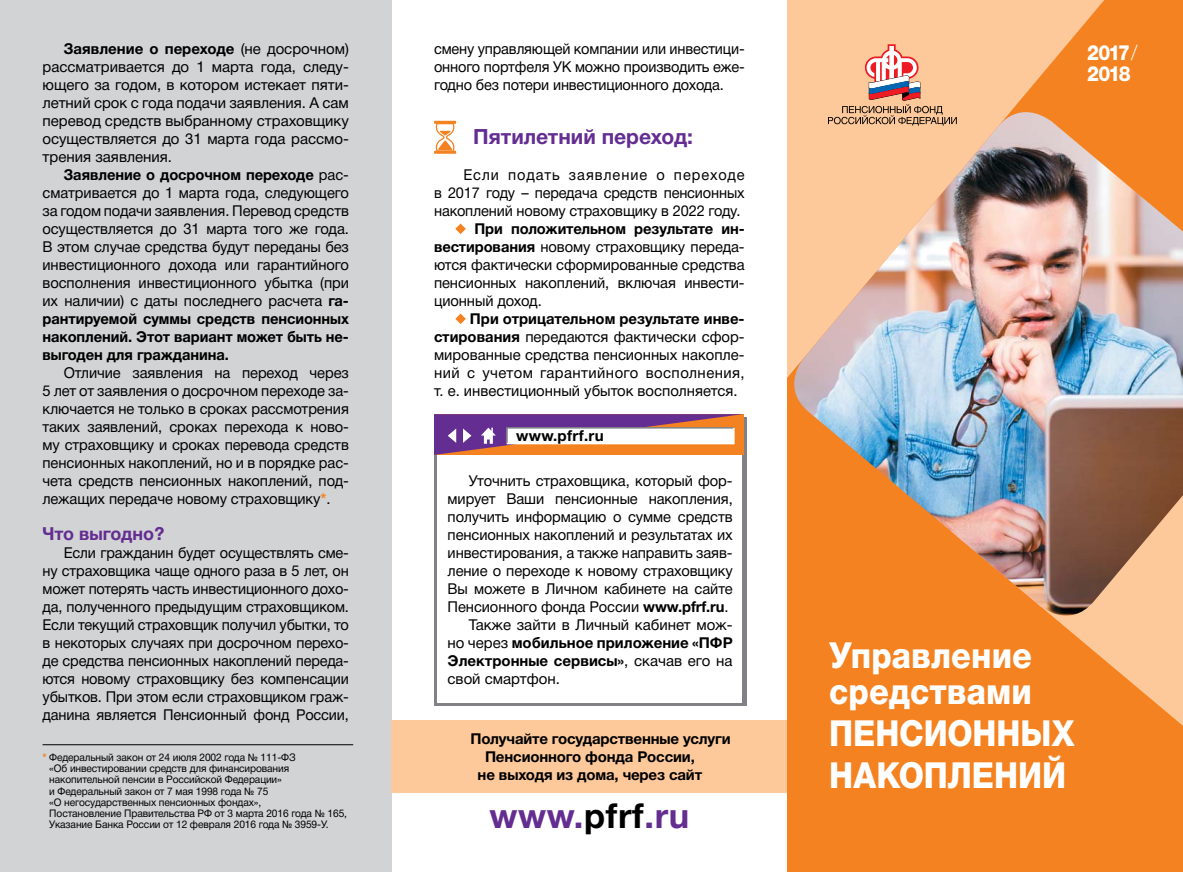
<style>
.page{position:relative;width:1183px;height:872px;background:#fff}
.page>*{position:absolute;margin:0;border:0;box-sizing:border-box;transform-origin:0 0}
.t1{font:800 36px/36px "Helvetica Neue Cyr";color:#fff;scale:.9 1}
.t2{font:700 34.5px "Helvetica Neue Cyr";letter-spacing:.02em;color:#642d91}
.t3{font:700 21px "Helvetica Neue Cyr";color:#642d91}
.t4{font:800 21px/21px "Helvetica Neue Cyr";letter-spacing:-.095em;color:#fff;scale:.9 1}
.t5{font:700 18px "Helvetica Neue Cyr";color:#642d91}
.t6{font:700 15.15px "Helvetica Neue Cyr";letter-spacing:.02em;color:#000}
.t7{font:15px/18px "Helvetica Neue Cyr";letter-spacing:-.005em;color:#000;text-align:justify}
.t8{font:700 15px "Helvetica Neue Cyr";letter-spacing:-.01em;color:#000}
.t9{font:10.5px/11.2px "Helvetica Neue Cyr";letter-spacing:-.01em;color:#000}
.s1{font-weight:700}
.s2{font-weight:700;color:#f58220}
.s3{font-weight:400}
.s4{color:#000}
.s5{font-weight:300}
</style>
<div class="page">
<div style="left:787px;top:0;width:395px;height:872px;background:#f58220"></div>
<svg style="left:787px;top:0;width:317px;height:109px;fill:#fdc99b"></svg>
<svg style="left:1054px;top:618px;width:128px;height:107px"></svg>
<img style="left:787px;top:109px;width:395px;height:509px">
<div style="left:0;top:0;width:391px;height:872px;background:#d1d3d4"></div>
<svg style="left:827px;top:44px;width:129px;height:82px;background:#e4b091"></svg>
<div style="left:391px;top:720px;width:396px;height:72px;background:#fdc99b"></div>
<svg style="left:455px;top:223px;width:10px;height:11px"></svg>
<svg style="left:455px;top:313px;width:10px;height:11px"></svg>
<svg style="left:434px;top:121px;width:22px;height:33px"></svg>
<hr style="left:43px;top:744px;width:310px;height:1px;background:#000">
<svg style="left:434px;top:418px;width:312px;height:288px;fill:#808285"></svg>
<div style="left:436px;top:414px;width:305px;height:288px;background:#fff"></div>
<svg style="left:434px;top:414px;width:309px;height:41px"></svg>
<p class="t7" style="left:43px;top:42px;width:308px;text-indent:21px"><span class="s1">Заявление о переходе</span> (не досрочном) рассматривается до 1 марта года, следу&shy;ющего за годом, в котором истекает пяти&shy;летний срок с года подачи заявления. А сам перевод средств выбранному страховщику осуществляется до 31 марта года рассмо&shy;трения заявления.</p>
<p class="t7" style="left:43px;top:168px;width:308px;text-indent:21px"><span class="s1">Заявление о досрочном переходе</span> рас&shy;сматривается до 1 марта года, следующего за годом подачи заявления. Перевод средств осуществляется до 31 марта того же года.<br>В этом случае средства будут переданы без инвестиционного дохода или гарантийного восполнения инвестиционного убытка (при их наличии) с даты последнего расчета <span class="s1">га&shy;рантируемой суммы средств пенсионных накоплений. Этот вариант может быть не&shy;выгоден для гражданина.</span></p>
<p class="t7" style="left:43px;top:366px;width:308px;text-indent:21px">Отличие заявления на переход через 5 лет от заявления о досрочном переходе за&shy;ключается не только в сроках рассмотрения таких заявлений, сроках перехода к ново&shy;му страховщику и сроках перевода средств пенсионных накоплений, но и в порядке рас&shy;чета средств пенсионных накоплений, под&shy;лежащих передаче новому страховщику<span class="s2">*</span>.</p>
<p class="t5" style="left:43px;top:527px;width:123px">Что выгодно?</p>
<p class="t7" style="left:43px;top:546px;width:308px;text-indent:21px">Если гражданин будет осуществлять сме&shy;ну страховщика чаще одного раза в 5 лет, он может потерять часть инвестиционного дохо&shy;да, полученного предыдущим страховщиком.<br>Если текущий страховщик получил убытки, то в некоторых случаях при досрочном перехо&shy;де средства пенсионных накоплений переда&shy;ются новому страховщику без компенсации убытков. При этом если страховщиком граж&shy;данина является Пенсионный фонд России,</p>
<p class="t9" style="left:49px;top:752px;width:299px;text-indent:-7px"><span class="s2">*</span> Федеральный закон от 24 июля 2002 года № 111-ФЗ<br>«Об инвестировании средств для финансирования накопительной пенсии в Российской Федерации»<br>и Федеральный закон от 7 мая 1998 года № 75<br>«О негосударственных пенсионных фондах»,<br>Постановление Правительства РФ от 3 марта 2016 года № 165, Указание Банка России от 12 февраля 2016 года № 3959-У.</p>
<p class="t7" style="left:434px;top:42px;width:312px">смену управляющей компании или инвестици&shy;онного портфеля УК можно производить еже&shy;годно без потери инвестиционного дохода.</p>
<h3 class="t3" style="left:473px;top:129px;width:221px">Пятилетний переход:</h3>
<p class="t7" style="left:434px;top:168px;width:312px;text-indent:29px">Если подать заявление о переходе в 2017 году – передача средств пенсионных накоплений новому страховщику в 2022 году.</p>
<p class="t7" style="left:434px;top:222px;width:312px;text-indent:40px"><span class="s1">При положительном результате ин&shy;вестирования</span> новому страховщику переда&shy;ются фактически сформированные средства пенсионных накоплений, включая инвести&shy;ционный доход.</p>
<p class="t7" style="left:434px;top:312px;width:312px;text-indent:36px"><span class="s1">При отрицательном результате инве&shy;стирования</span> передаются фактически сфор&shy;мированные средства пенсионных накопле&shy;ний с учетом гарантийного восполнения, т. е. инвестиционный убыток восполняется.</p>
<p class="t6" style="left:516px;top:430px;width:89px">www.pfrf.ru</p>
<p class="t7" style="left:468px;top:474px;width:265px">Уточнить страховщика, который фор-</p>
<p class="t7" style="left:447px;top:492px;width:286px">мирует Ваши пенсионные накопления,</p>
<p class="t7" style="left:447px;top:510px;width:286px">получить информацию о сумме средств</p>
<p class="t7" style="left:447px;top:528px;width:286px">пенсионных накоплений и результатах их</p>
<p class="t7" style="left:447px;top:546px;width:286px">инвестирования, а также направить заяв-</p>
<p class="t7" style="left:447px;top:564px;width:286px">ление о переходе к новому страховщику</p>
<p class="t7" style="left:447px;top:582px;width:286px">Вы можете в Личном кабинете на сайте</p>
<p class="t7" style="left:447px;top:600px;width:282px">Пенсионного фонда России <span class="s1">www.pfrf.ru</span>.</p>
<p class="t7" style="left:468px;top:618px;width:265px">Также зайти в Личный кабинет мож-</p>
<p class="t8" style="left:447px;top:637px;width:286px"><span class="s3">но через</span> мобильное приложение «ПФР</p>
<p class="t8" style="left:447px;top:655px;width:286px">Электронные сервисы»<span class="s3">, скачав его на</span></p>
<p class="t7" style="left:447px;top:672px;width:114px">свой смартфон.</p>
<p class="t8" style="left:470px;top:733px;width:262px">Получайте государственные услуги</p>
<p class="t8" style="left:485px;top:751px;width:211px">Пенсионного фонда России,</p>
<p class="t8" style="left:477px;top:769px;width:226px">не выходя из дома, через сайт</p>
<h2 class="t2" style="left:489px;top:803px;width:201px">www.<span class="s4">pfrf</span>.ru</h2>
<h3 class="t4" style="left:1086px;top:44px;width:57px">2017 <span class="s5">/<br></span>2018</h3>
<h1 class="t1" style="left:829px;top:641px;width:227px">Управление средствами</h1>
<h1 class="t1" style="left:829px;top:716px;width:274px;line-height:42px">ПЕНСИОННЫХ<br>НАКОПЛЕНИЙ</h1>
</div>
